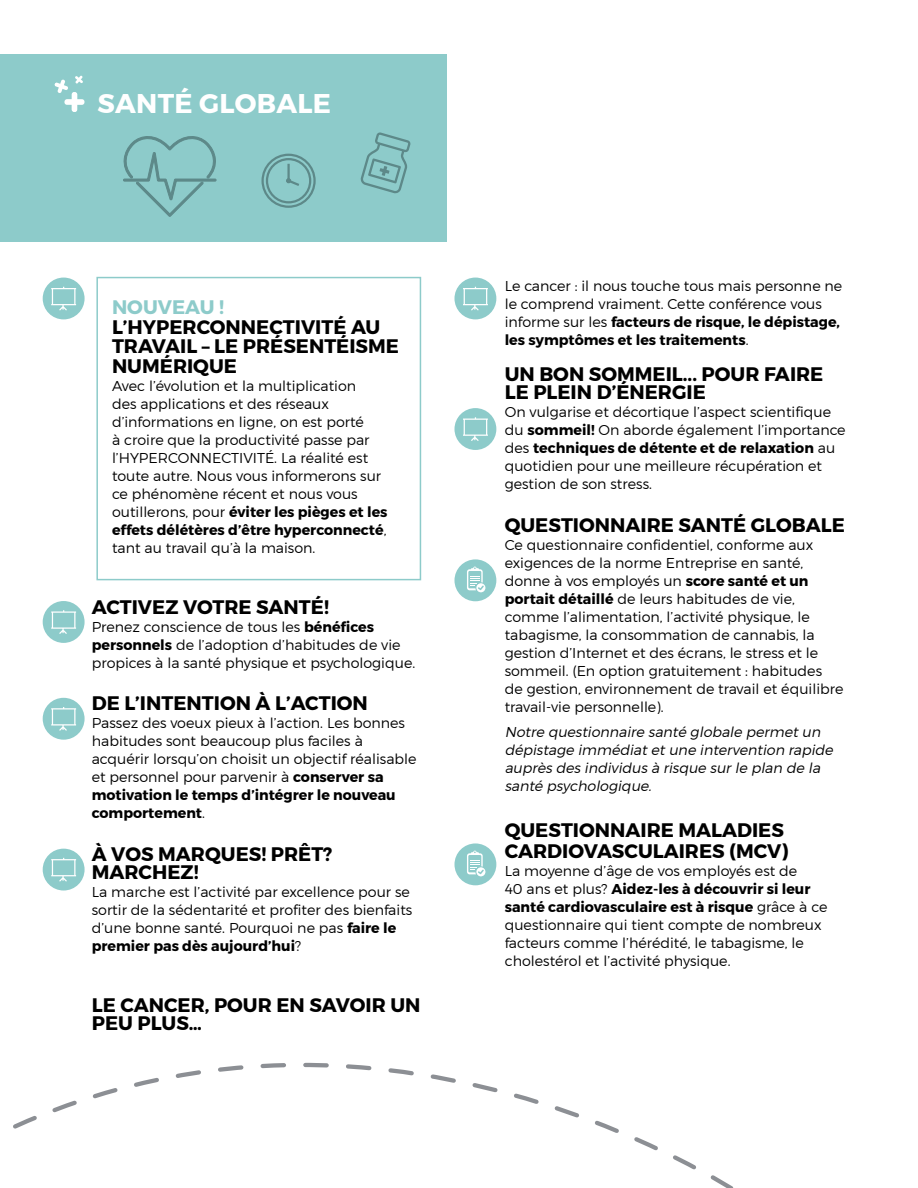
<style>
.page{position:relative;width:918px;height:1188px;background:#fff}
.page>*{position:absolute;margin:0;border:0;box-sizing:border-box;transform-origin:0 0}
.t1{font:700 27px "Montserrat";letter-spacing:.01em;color:#fff}
.t2{font:700 19.5px/18px "Montserrat";color:#000}
.t3{font:700 19.5px "Montserrat";color:#8dcbca}
.t4{font:300 14.25px/18px "Montserrat";color:#000}
.t5{font:italic 300 14.25px/18px "Montserrat";color:#000}
.s1{font-weight:700}
</style>
<div class="page">
<div style="left:96px;top:277px;width:325px;height:303px;border:2px solid #8dcbca"></div>
<div style="left:0;top:54px;width:447px;height:188px;background:#8dcbca"></div>
<svg style="left:54px;top:75px;width:31px;height:37px"></svg>
<svg style="left:123px;top:136px;width:94px;height:81px"></svg>
<svg style="left:261px;top:153px;width:55px;height:55px"></svg>
<svg style="left:360px;top:132px;width:51px;height:62px"></svg>
<div style="left:43px;top:278px;width:42px;height:41px;background:#8dcbca;border-radius:50%"></div>
<svg style="left:51px;top:287px;width:25px;height:23px"></svg>
<div style="left:43px;top:601px;width:42px;height:42px;background:#8dcbca;border-radius:50%"></div>
<svg style="left:51px;top:610px;width:25px;height:24px"></svg>
<div style="left:43px;top:698px;width:42px;height:42px;background:#8dcbca;border-radius:50%"></div>
<svg style="left:51px;top:707px;width:25px;height:24px"></svg>
<div style="left:43px;top:849px;width:42px;height:42px;background:#8dcbca;border-radius:50%"></div>
<svg style="left:51px;top:858px;width:25px;height:23px"></svg>
<div style="left:454px;top:278px;width:42px;height:41px;background:#8dcbca;border-radius:50%"></div>
<svg style="left:463px;top:287px;width:25px;height:23px"></svg>
<div style="left:454px;top:408px;width:42px;height:42px;background:#8dcbca;border-radius:50%"></div>
<svg style="left:463px;top:417px;width:25px;height:24px"></svg>
<div style="left:454px;top:559px;width:42px;height:42px;background:#8dcbca;border-radius:50%"></div>
<svg style="left:467px;top:567px;width:18px;height:25px"></svg>
<div style="left:454px;top:843px;width:42px;height:42px;background:#8dcbca;border-radius:50%"></div>
<svg style="left:467px;top:851px;width:18px;height:25px"></svg>
<svg style="left:13px;top:1062px;width:721px;height:126px"></svg>
<h1 class="t1" style="left:98px;top:87px;width:235px">SANTÉ GLOBALE</h1>
<h2 class="t3" style="left:112px;top:295px;width:114px">NOUVEAU !</h2>
<h2 class="t2" style="left:112px;top:318px;width:289px;line-height:19.5px">L’HYPERCONNECTIVITÉ AU<br>TRAVAIL – LE PRÉSENTÉISME<br>NUMÉRIQUE</h2>
<p class="t4" style="left:112px;top:377px;width:277px">Avec l’évolution et la multiplication<br>des applications et des réseaux d’informations en ligne, on est porté<br>à croire que la productivité passe par l’HYPERCONNECTIVITÉ. La réalité est toute autre. Nous vous informerons sur ce phénomène récent et nous vous outillerons, pour <span class="s1">éviter les pièges et les effets délétères d’être hyperconnecté</span>, tant au travail qu’à la maison.</p>
<h2 class="t2" style="left:92px;top:598px;width:239px">ACTIVEZ VOTRE SANTÉ!</h2>
<p class="t4" style="left:92px;top:617px;width:325px">Prenez conscience de tous les <span class="s1">bénéfices personnels</span> de l’adoption d’habitudes de vie propices à la santé physique et psychologique.</p>
<h2 class="t2" style="left:92px;top:695px;width:278px">DE L’INTENTION À L’ACTION</h2>
<p class="t4" style="left:92px;top:714px;width:326px">Passez des voeux pieux à l’action. Les bonnes habitudes sont beaucoup plus faciles à acquérir lorsqu’on choisit un objectif réalisable et personnel pour parvenir à <span class="s1">conserver sa motivation le temps d’intégrer le nouveau comportement</span>.</p>
<h2 class="t2" style="left:92px;top:846px;width:242px">À VOS MARQUES! PRÊT?<br>MARCHEZ!</h2>
<p class="t4" style="left:92px;top:883px;width:322px">La marche est l’activité par excellence pour se sortir de la sédentarité et profiter des bienfaits d’une bonne santé. Pourquoi ne pas <span class="s1">faire le premier pas dès aujourd’hui</span>?</p>
<h2 class="t2" style="left:92px;top:996px;width:330px">LE CANCER, POUR EN SAVOIR UN<br>PEU PLUS…</h2>
<p class="t4" style="left:505px;top:277px;width:339px">Le cancer : il nous touche tous mais personne ne le comprend vraiment. Cette conférence vous informe sur les <span class="s1">facteurs de risque, le dépistage, les symptômes et les traitements</span>.</p>
<h2 class="t2" style="left:505px;top:366px;width:320px">UN BON SOMMEIL... POUR FAIRE<br>LE PLEIN D’ÉNERGIE</h2>
<p class="t4" style="left:505px;top:403px;width:342px">On vulgarise et décortique l’aspect scientifique du <span class="s1">sommeil!</span> On aborde également l’importance des <span class="s1">techniques de détente et de relaxation</span> au quotidien pour une meilleure récupération et gestion de son stress.</p>
<h2 class="t2" style="left:505px;top:516px;width:342px">QUESTIONNAIRE SANTÉ GLOBALE</h2>
<p class="t4" style="left:505px;top:536px;width:340px">Ce questionnaire confidentiel, conforme aux exigences de la norme Entreprise en santé, donne à vos employés un <span class="s1">score santé et un portait détaillé</span> de leurs habitudes de vie, comme l’alimentation, l’activité physique, le tabagisme, la consommation de cannabis, la gestion d’Internet et des écrans, le stress et le sommeil. (En option gratuitement : habitudes de gestion, environnement de travail et équilibre travail-vie personnelle).</p>
<p class="t5" style="left:505px;top:723px;width:333px">Notre questionnaire santé globale permet un dépistage immédiat et une intervention rapide auprès des individus à risque sur le plan de la santé psychologique.</p>
<h2 class="t2" style="left:505px;top:819px;width:285px;line-height:21px">QUESTIONNAIRE MALADIES<br>CARDIOVASCULAIRES (MCV)</h2>
<p class="t4" style="left:505px;top:861px;width:324px">La moyenne d’âge de vos employés est de<br>40 ans et plus? <span class="s1">Aidez-les à découvrir si leur santé cardiovasculaire est à risque</span> grâce à ce questionnaire qui tient compte de nombreux facteurs comme l’hérédité, le tabagisme, le cholestérol et l’activité physique.</p>
</div>
